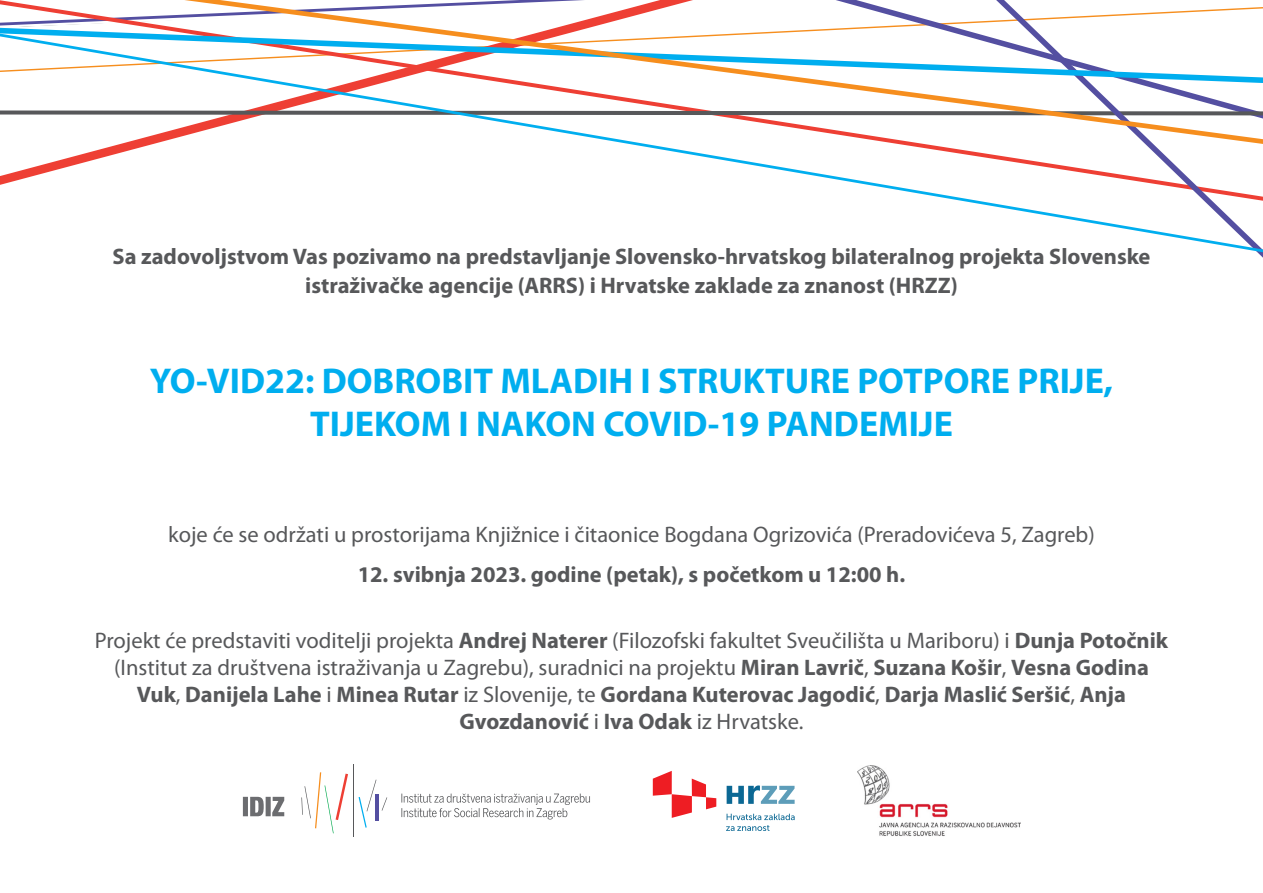
<style>
.page{position:relative;width:1263px;height:893px;background:#fff}
.page>*{position:absolute;margin:0;border:0;box-sizing:border-box;transform-origin:0 0}
.t1{font:700 36px/43.2px "Myriad Pro";color:#00aeef;text-align:center}
.t2{font:22.5px/27px "Myriad Pro";color:#57585a;text-align:center}
.t3{font:700 22.5px/28.5px "Myriad Pro";color:#57585a;text-align:center}
.s1{font-weight:700}
</style>
<div class="page">
<svg style="left:301px;top:772px;width:47px;height:61px"></svg>
<hr style="left:353px;top:765px;width:1px;height:72px;background:#57585a">
<svg style="left:359px;top:780px;width:17px;height:48px"></svg>
<hr style="left:375px;top:794px;width:4px;height:27px;background:#544fa1">
<svg style="left:382px;top:797px;width:5px;height:14px"></svg>
<svg style="left:401px;top:794px;width:189px;height:25px"></svg>
<svg style="left:243px;top:797px;width:41px;height:19px"></svg>
<svg style="left:727px;top:785px;width:68px;height:19px"></svg>
<svg style="left:726px;top:814px;width:69px;height:17px"></svg>
<svg style="left:653px;top:771px;width:63px;height:47px"></svg>
<svg style="left:0;top:0;width:184px;height:28px"></svg>
<svg style="left:1154px;top:151px;width:109px;height:101px"></svg>
<svg style="left:0;top:110px;width:1154px;height:124px"></svg>
<svg style="left:0;top:28px;width:184px;height:44px"></svg>
<svg style="left:184px;top:0;width:1079px;height:151px"></svg>
<svg style="left:80px;top:36px;width:406px;height:130px"></svg>
<img style="left:857px;top:766px;width:163px;height:70px">
<p class="t3" style="left:112px;top:242px;width:1039px">Sa zadovoljstvom Vas pozivamo na predstavljanje Slovensko-hrvatskog bilateralnog projekta Slovenske istraživačke agencije (ARRS) i Hrvatske zaklade za znanost (HRZZ)</p>
<p class="t1" style="left:150px;top:358px;width:964px">YO-VID22: DOBROBIT MLADIH I STRUKTURE POTPORE PRIJE,<br>TIJEKOM I NAKON COVID-19 PANDEMIJE</p>
<p class="t2" style="left:168px;top:520px;width:928px">koje će se održati u prostorijama Knjižnice i čitaonice Bogdana Ogrizovića (Preradovićeva 5, Zagreb)</p>
<p class="t3" style="left:358px;top:559px;width:549px">12. svibnja 2023. godine (petak), s početkom u 12:00 h.</p>
<p class="t2" style="left:95px;top:627px;width:1075px">Projekt će predstaviti voditelji projekta <span class="s1">Andrej Naterer</span> (Filozofski fakultet Sveučilišta u Mariboru) i <span class="s1">Dunja Potočnik </span>(Institut za društvena istraživanja u Zagrebu), suradnici na projektu <span class="s1">Miran Lavrič</span>, <span class="s1">Suzana Košir</span>, <span class="s1">Vesna Godina Vuk</span>, <span class="s1">Danijela Lahe</span> i <span class="s1">Minea Rutar</span> iz Slovenije, te <span class="s1">Gordana Kuterovac Jagodić</span>, <span class="s1">Darja Maslić Seršić</span>, <span class="s1">Anja Gvozdanović</span> i <span class="s1">Iva Odak</span> iz Hrvatske.</p>
</div>
